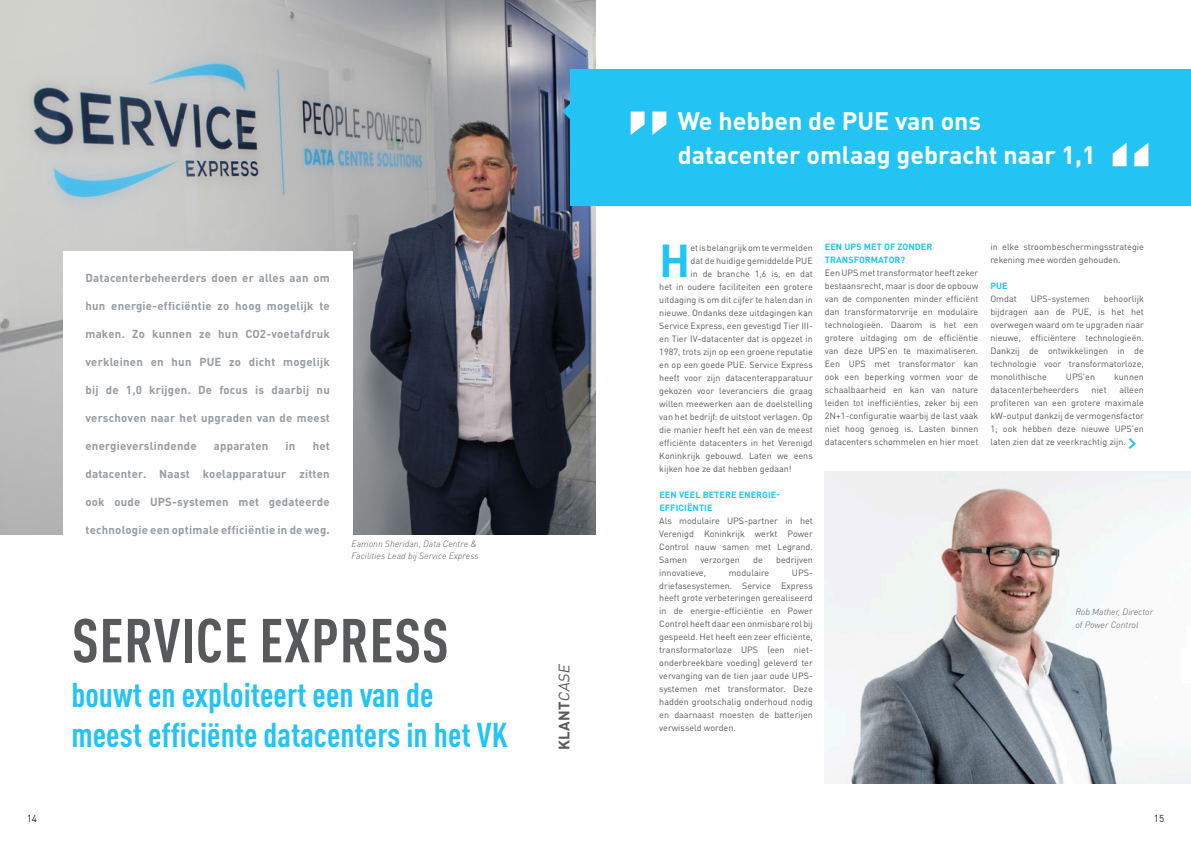
<style>
.page{position:relative;width:1191px;height:842px;background:#fff}
.page>*{position:absolute;margin:0;border:0;box-sizing:border-box;transform-origin:0 0}
.t1{font:700 103.2px "DIN Pro";color:#fff}
.t2{font:700 condensed 61px "DIN Pro";letter-spacing:.01em;color:#58595b}
.t3{font:700 45.5px "DIN Pro";color:#23c4f4}
.t4{font:700 condensed 34px/40px "DIN Pro";color:#23c4f4}
.t5{font:700 25px/34px "DIN Pro";color:#fff}
.t6{font:700 15px "DIN Pro";letter-spacing:.01em;color:#58595b}
.t7{font:700 11.5px "DIN Pro";letter-spacing:.02em;color:#959ca2}
.t8{font:10px "DIN Pro";color:#231f20}
.t9{font:9px/13px "DIN Pro";color:#58595b;text-align:justify}
.t10{font:italic 300 9px/13px "DIN Pro";color:#58595b}
.t11{font:700 9px/13px "DIN Pro";letter-spacing:.01em;color:#23c4f4}
.s1{font-weight:400;font-style:italic}
</style>
<div class="page">
<img style="left:0;top:0;width:595px;height:534px">
<div style="left:64px;top:251px;width:289px;height:360px;background:#fff"></div>
<div style="left:570px;top:69px;width:621px;height:136px;background:#23c4f4"></div>
<svg style="left:562px;top:103px;width:8px;height:16px"></svg>
<img style="left:825px;top:472px;width:366px;height:312px">
<svg style="left:1128px;top:438px;width:8px;height:11px"></svg>
<p class="t7" style="left:85px;top:270px;width:246px">Datacenterbeheerders doen er alles aan om</p>
<p class="t7" style="left:85px;top:298px;width:246px">hun energie-efficiëntie zo hoog mogelijk te</p>
<p class="t7" style="left:85px;top:326px;width:246px">maken. Zo kunnen ze hun CO2-voetafdruk</p>
<p class="t7" style="left:85px;top:354px;width:246px">verkleinen en hun PUE zo dicht mogelijk</p>
<p class="t7" style="left:85px;top:382px;width:246px">bij de 1,0 krijgen. De focus is daarbij nu</p>
<p class="t7" style="left:85px;top:410px;width:246px">verschoven naar het upgraden van de meest</p>
<p class="t7" style="left:85px;top:438px;width:113px">energieverslindende</p>
<p class="t7" style="left:214px;top:438px;width:56px">apparaten</p>
<p class="t7" style="left:286px;top:438px;width:11px">in</p>
<p class="t7" style="left:313px;top:438px;width:19px">het</p>
<p class="t7" style="left:85px;top:466px;width:246px">datacenter. Naast koelapparatuur zitten</p>
<p class="t7" style="left:85px;top:494px;width:246px">ook oude UPS-systemen met gedateerde</p>
<p class="t7" style="left:85px;top:522px;width:246px">technologie een optimale efficiëntie in de weg.</p>
<p class="t10" style="left:351px;top:537px;width:129px;line-height:12px">Eamonn Sheridan, Data Centre &amp;<br>Facilities Lead bij Service Express</p>
<h2 class="t2" style="left:72px;top:594px;width:378px">SERVICE EXPRESS</h2>
<h3 class="t4" style="left:72px;top:672px;width:437px">bouwt en exploiteert een van de meest efficiënte datacenters in het VK</h3>
<h3 class="t6" style="left:554px;top:750px;width:90px;rotate:-90deg">KLANT<span class="s1">CASE</span></h3>
<h1 class="t1" style="left:623px;top:78px;width:51px">”</h1>
<h3 class="t5" style="left:678px;top:103px;width:419px">We hebben de PUE van ons datacenter omlaag gebracht naar 1,1</h3>
<h1 class="t1" style="left:1105px;top:120px;width:51px">“</h1>
<h3 class="t3" style="left:659px;top:229px;width:33px">H</h3>
<p class="t9" style="left:690px;top:240px;width:124px">et is belangrijk om te vermelden</p>
<p class="t9" style="left:690px;top:253px;width:124px">dat de huidige gemiddelde PUE</p>
<p class="t9" style="left:690px;top:266px;width:124px">in de branche 1,6 is, en dat</p>
<p class="t9" style="left:659px;top:279px;width:155px">het in oudere faciliteiten een grotere</p>
<p class="t9" style="left:659px;top:292px;width:155px">uitdaging is om dit cijfer te halen dan in</p>
<p class="t9" style="left:659px;top:305px;width:155px">nieuwe. Ondanks deze uitdagingen kan</p>
<p class="t9" style="left:659px;top:318px;width:155px">Service Express, een gevestigd Tier III-</p>
<p class="t9" style="left:659px;top:331px;width:155px">en Tier IV-datacenter dat is opgezet in</p>
<p class="t9" style="left:659px;top:344px;width:155px">1987, trots zijn op een groene reputatie</p>
<p class="t9" style="left:659px;top:357px;width:155px">en op een goede PUE. Service Express</p>
<p class="t9" style="left:659px;top:370px;width:155px">heeft voor zijn datacenterapparatuur</p>
<p class="t9" style="left:659px;top:383px;width:155px">gekozen voor leveranciers die graag</p>
<p class="t9" style="left:659px;top:396px;width:155px">willen meewerken aan de doelstelling</p>
<p class="t9" style="left:659px;top:409px;width:155px">van het bedrijf: de uitstoot verlagen. Op</p>
<p class="t9" style="left:659px;top:422px;width:155px">die manier heeft het een van de meest</p>
<p class="t9" style="left:659px;top:435px;width:155px">efficiënte datacenters in het Verenigd</p>
<p class="t9" style="left:659px;top:448px;width:155px">Koninkrijk gebouwd. Laten we eens</p>
<p class="t9" style="left:659px;top:461px;width:134px">kijken hoe ze dat hebben gedaan!</p>
<p class="t11" style="left:659px;top:487px;width:122px">EEN VEEL BETERE ENERGIE-<br>EFFICIËNTIE</p>
<p class="t9" style="left:659px;top:513px;width:155px">Als modulaire UPS-partner in het Verenigd Koninkrijk werkt Power Control nauw samen met Legrand.<br>Samen</p>
<p class="t9" style="left:700px;top:552px;width:41px">verzorgen</p>
<p class="t9" style="left:753px;top:552px;width:11px">de</p>
<p class="t9" style="left:776px;top:552px;width:38px">bedrijven</p>
<p class="t9" style="left:659px;top:565px;width:48px">innovatieve,</p>
<p class="t9" style="left:728px;top:565px;width:42px">modulaire</p>
<p class="t9" style="left:659px;top:565px;width:155px;text-indent:133px">UPS&shy;driefasesystemen. Service Express heeft grote verbeteringen gerealiseerd in de energie-efficiëntie en Power Control heeft daar een onmisbare rol bij gespeeld. Het heeft een zeer efficiënte, transformatorloze UPS (een niet&shy;onderbreekbare voeding) geleverd ter vervanging van de tien jaar oude UPS&shy;systemen met transformator. Deze hadden grootschalig onderhoud nodig en daarnaast moesten de batterijen verwisseld worden.</p>
<p class="t11" style="left:825px;top:240px;width:109px">EEN UPS MET OF ZONDER<br>TRANSFORMATOR?</p>
<p class="t9" style="left:825px;top:266px;width:155px">Een UPS met transformator heeft zeker bestaansrecht, maar is door de opbouw van de componenten minder efficiënt dan transformatorvrije en modulaire technologieën. Daarom is het een grotere uitdaging om de efficiëntie van deze UPS'en te maximaliseren.<br>Een UPS met transformator kan ook een beperking vormen voor de schaalbaarheid en kan van nature leiden tot inefficiënties, zeker bij een 2N+1-configuratie waarbij de last vaak niet hoog genoeg is. Lasten binnen datacenters schommelen en hier moet</p>
<p class="t9" style="left:990px;top:240px;width:155px">in elke stroombeschermingsstrategie rekening mee worden gehouden.</p>
<p class="t11" style="left:990px;top:279px;width:19px">PUE</p>
<p class="t9" style="left:990px;top:292px;width:28px">Omdat</p>
<p class="t9" style="left:1030px;top:292px;width:61px">UPS-systemen</p>
<p class="t9" style="left:990px;top:292px;width:155px;text-indent:113px">behoorlijk bijdragen aan de PUE, is het het overwegen waard om te upgraden naar nieuwe, efficiëntere technologieën.<br>Dankzij de ontwikkelingen in de technologie voor transformatorloze, monolithische</p>
<p class="t9" style="left:1065px;top:370px;width:31px">UPS'en</p>
<p class="t9" style="left:1114px;top:370px;width:31px">kunnen</p>
<p class="t9" style="left:990px;top:383px;width:90px">datacenterbeheerders</p>
<p class="t9" style="left:1091px;top:383px;width:17px">niet</p>
<p class="t9" style="left:990px;top:383px;width:155px;text-indent:129px">alleen profiteren van een grotere maximale kW-output dankzij de vermogensfactor 1; ook hebben deze nieuwe UPS'en laten zien dat ze veerkrachtig zijn.</p>
<p class="t10" style="left:1075px;top:604px;width:79px">Rob Mather, Director of Power Control</p>
<p class="t8" style="left:27px;top:811px;width:12px">14</p>
<p class="t8" style="left:1153px;top:811px;width:12px">15</p>
</div>
